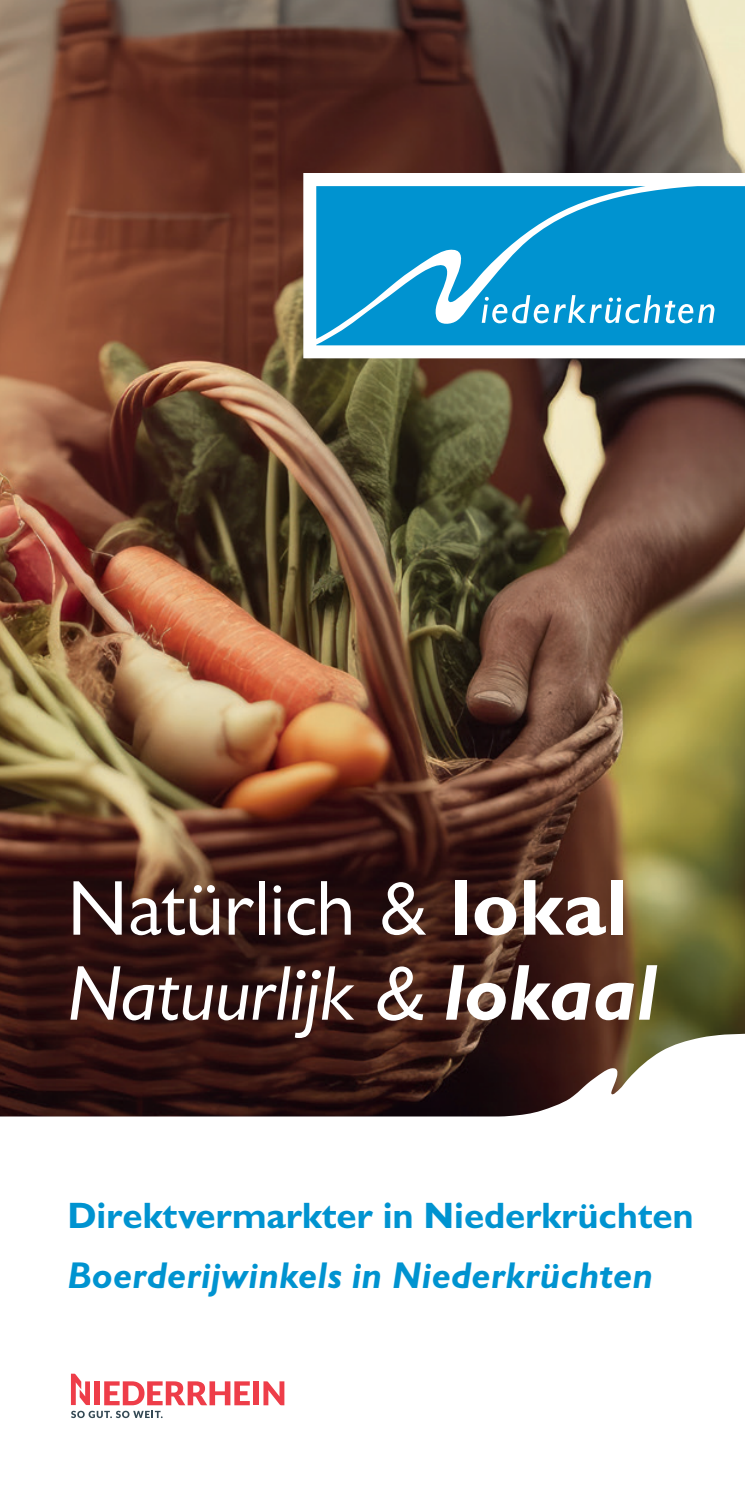
<style>
.page{position:relative;width:745px;height:1489px;background:#fff}
.page>*{position:absolute;margin:0;border:0;box-sizing:border-box;transform-origin:0 0}
.t1{font:80px "Garrison Sans ITALIC";letter-spacing:-.005em;color:#fff}
.t2{font:80px "Garrison Sans";letter-spacing:-.01em;color:#fff}
.t3{font:37.5px "Garrison Sans BOLDITALIC";letter-spacing:.005em;color:#0093d0}
.t4{font:37px "Garrison Sans BOLD";letter-spacing:-.005em;color:#0093d0}
.s1{font-family:"Garrison Sans BOLD"}
.s2{font-family:"Garrison Sans BOLDITALIC"}
</style>
<div class="page">
<img style="left:0;top:0;width:744px;height:1033px">
<svg style="left:303px;top:173px;width:441px;height:185px"></svg>
<svg style="left:316px;top:186px;width:428px;height:159px;fill:#0093d0"></svg>
<svg style="left:0;top:1033px;width:744px;height:386px"></svg>
<div style="left:253px;top:1381px;width:6px;height:24px;background:#ee3d49"></div>
<svg style="left:263px;top:1381px;width:21px;height:24px"></svg>
<svg style="left:71px;top:1373px;width:178px;height:44px"></svg>
<h1 class="t2" style="left:67px;top:865px;width:561px">Natürlich &amp; <span class="s1">lokal</span></h1>
<h1 class="t1" style="left:67px;top:948px;width:591px">Natuurlijk &amp; <span class="s2">lokaal</span></h1>
<p class="t4" style="left:67px;top:1194px;width:627px">Direktvermarkter in Niederkrüchten</p>
<p class="t3" style="left:67px;top:1253px;width:586px">Boerderijwinkels in Niederkrüchten</p>
</div>
